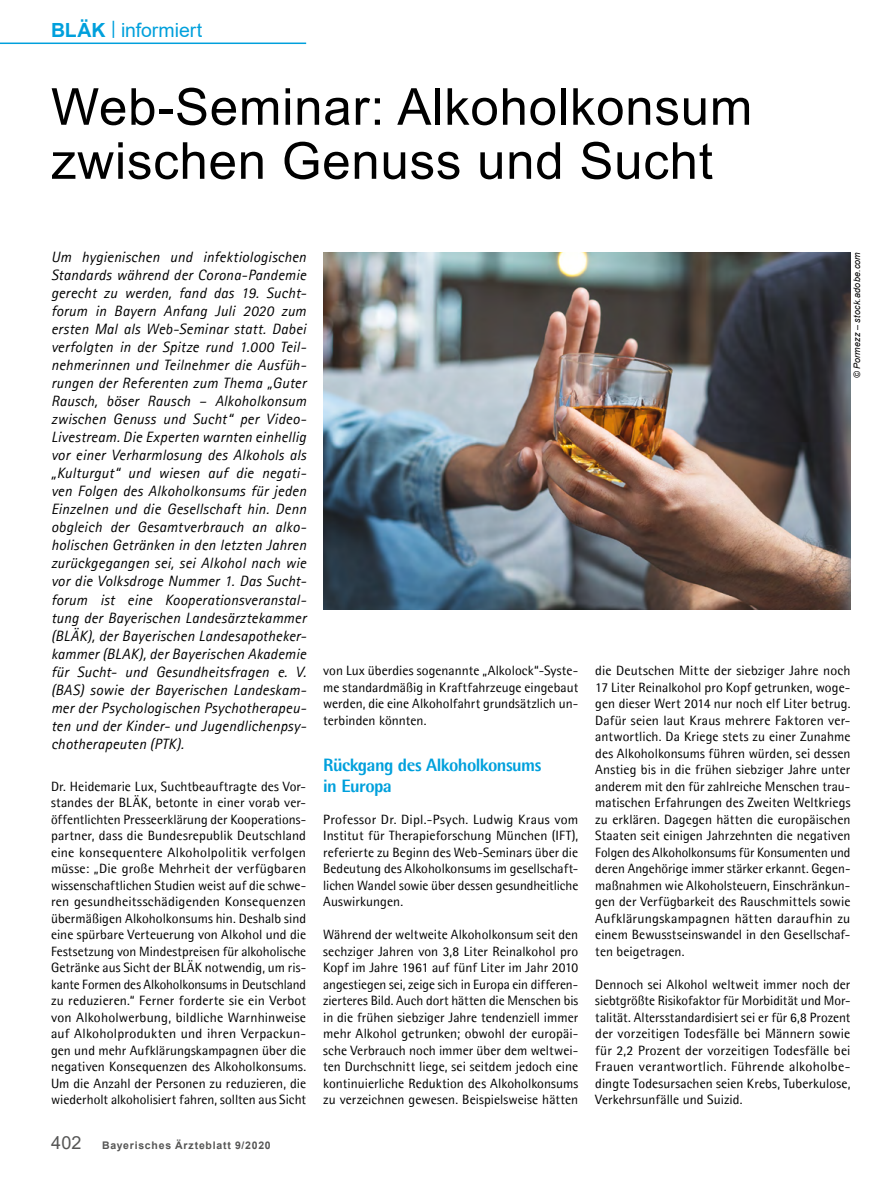
<style>
.page{position:relative;width:893px;height:1191px;background:#fff}
.page>*{position:absolute;margin:0;border:0;box-sizing:border-box;transform-origin:0 0}
.t1{font:51px/54px "Arial";letter-spacing:.015em;color:#000}
.t2{font:19.5px "Arial";letter-spacing:-.005em;color:#00a0dc}
.t3{font:800 18px/21px "Agfa Rotis Semisans";letter-spacing:-.03em;color:#00a0dc}
.t4{font:italic 15px/18px "Agfa Rotis Sans Serif";letter-spacing:.015em;color:#000;text-align:justify}
.t5{font:13.5px/16.5px "Agfa Rotis Semisans";color:#000;text-align:justify}
.t6{font:700 10.5px "Arial";letter-spacing:.075em;color:#565655}
.t7{font:italic 9px "Arial";letter-spacing:.02em;color:#000}
.s1{font-weight:700}
.s2{font-weight:400;font-size:18px}
</style>
<div class="page">
<hr style="left:0;top:43px;width:306px;height:1px;background:#00a0dc">
<img style="left:323px;top:252px;width:527px;height:357px">
<h2 class="t2" style="left:51px;top:16px;width:153px"><span class="s1">BLÄK</span> <sup>|</sup> informiert</h2>
<h1 class="t1" style="left:51px;top:79px;width:703px">Web-Seminar: Alkoholkonsum zwischen Genuss und Sucht</h1>
<p class="t4" style="left:51px;top:248px;width:257px">Um hygienischen und infektiologischen Standards während der Corona-Pandemie gerecht zu werden, fand das 19. Sucht&shy;forum in Bayern Anfang Juli 2020 zum ersten Mal als Web-Seminar statt. Dabei verfolgten in der Spitze rund 1.000 Teil&shy;nehmerinnen und Teilnehmer die Ausfüh&shy;rungen der Referenten zum Thema „Guter Rausch, böser Rausch – Alkoholkonsum zwischen Genuss und Sucht“ per Video-Livestream. Die Experten warnten einhellig vor einer Verharmlosung des Alkohols als „Kulturgut“ und wiesen auf die negati&shy;ven Folgen des Alkoholkonsums für jeden Einzelnen und die Gesellschaft hin. Denn obgleich der Gesamtverbrauch an alko&shy;holischen Getränken in den letzten Jahren zurückgegangen sei, sei Alkohol nach wie vor die Volksdroge Nummer 1. Das Sucht&shy;forum ist eine Kooperationsveranstal&shy;tung der Bayerischen Landesärztekammer (BLÄK), der Bayerischen Landesapotheker&shy;kammer (BLAK), der Bayerischen Akademie für Sucht- und Gesundheitsfragen e. V. (BAS) sowie der Bayerischen Landeskam&shy;mer der Psychologischen Psychotherapeu&shy;ten und der Kinder- und Jugendlichenpsy&shy;chotherapeuten (PTK).</p>
<p class="t5" style="left:51px;top:777px;width:257px">Dr. Heidemarie Lux, Suchtbeauftragte des Vor&shy;standes der BLÄK, betonte in einer vorab ver&shy;öffentlichten Presseerklärung der Kooperations&shy;partner, dass die Bundesrepublik Deutschland eine konsequentere Alkoholpolitik verfolgen müsse: „Die große Mehrheit der verfügbaren wissenschaftlichen Studien weist auf die schwe&shy;ren gesundheitsschädigenden Konsequenzen übermäßigen Alkoholkonsums hin. Deshalb sind eine spürbare Verteuerung von Alkohol und die Festsetzung von Mindestpreisen für alkoholische Getränke aus Sicht der BLÄK notwendig, um ris&shy;kante Formen des Alkoholkonsums in Deutschland zu reduzieren.“ Ferner forderte sie ein Verbot von Alkoholwerbung, bildliche Warnhinweise auf Alkoholprodukten und ihren Verpackun&shy;gen und mehr Aufklärungskampagnen über die negativen Konsequenzen des Alkoholkonsums.<br>Um die Anzahl der Personen zu reduzieren, die wiederholt alkoholisiert fahren, sollten aus Sicht</p>
<p class="t6" style="left:51px;top:1137px;width:221px"><span class="s2">402</span> Bayerisches Ärzteblatt 9/2020</p>
<p class="t5" style="left:323px;top:662px;width:257px">von Lux überdies sogenannte „Alkolock“-Syste&shy;me standardmäßig in Kraftfahrzeuge eingebaut werden, die eine Alkoholfahrt grundsätzlich un&shy;terbinden könnten.</p>
<h3 class="t3" style="left:323px;top:754px;width:220px">Rückgang des Alkoholkonsums in Europa</h3>
<p class="t5" style="left:323px;top:810px;width:257px">Professor Dr. Dipl.-Psych. Ludwig Kraus vom Institut für Therapieforschung München (IFT), referierte zu Beginn des Web-Seminars über die Bedeutung des Alkoholkonsums im gesellschaft&shy;lichen Wandel sowie über dessen gesundheitliche Auswirkungen.</p>
<p class="t5" style="left:323px;top:926px;width:257px">Während der weltweite Alkoholkonsum seit den sechziger Jahren von 3,8 Liter Reinalkohol pro Kopf im Jahre 1961 auf fünf Liter im Jahr 2010 angestiegen sei, zeige sich in Europa ein differen&shy;zierteres Bild. Auch dort hätten die Menschen bis in die frühen siebziger Jahre tendenziell immer mehr Alkohol getrunken; obwohl der europäi&shy;sche Verbrauch noch immer über dem weltwei&shy;ten Durchschnitt liege, sei seitdem jedoch eine kontinuierliche Reduktion des Alkoholkonsums zu verzeichnen gewesen. Beispielsweise hätten</p>
<p class="t7" style="left:851px;top:378px;width:128px;rotate:-90deg">© Pormezz – stock.adobe.com</p>
<p class="t5" style="left:595px;top:662px;width:257px">die Deutschen Mitte der siebziger Jahre noch 17 Liter Reinalkohol pro Kopf getrunken, woge&shy;gen dieser Wert 2014 nur noch elf Liter betrug.<br>Dafür seien laut Kraus mehrere Faktoren ver&shy;antwortlich. Da Kriege stets zu einer Zunahme des Alkoholkonsums führen würden, sei dessen Anstieg bis in die frühen siebziger Jahre unter anderem mit den für zahlreiche Menschen trau&shy;matischen Erfahrungen des Zweiten Weltkriegs zu erklären. Dagegen hätten die europäischen Staaten seit einigen Jahrzehnten die negativen Folgen des Alkoholkonsums für Konsumenten und deren Angehörige immer stärker erkannt. Gegen&shy;maßnahmen wie Alkoholsteuern, Einschränkun&shy;gen der Verfügbarkeit des Rauschmittels sowie Aufklärungskampagnen hätten daraufhin zu einem Bewusstseinswandel in den Gesellschaf&shy;ten beigetragen.</p>
<p class="t5" style="left:595px;top:975px;width:257px">Dennoch sei Alkohol weltweit immer noch der siebtgrößte Risikofaktor für Morbidität und Mor&shy;talität. Altersstandardisiert sei er für 6,8 Prozent der vorzeitigen Todesfälle bei Männern sowie für 2,2 Prozent der vorzeitigen Todesfälle bei Frauen verantwortlich. Führende alkoholbe&shy;dingte Todesursachen seien Krebs, Tuberkulose, Verkehrsunfälle und Suizid.</p>
</div>
